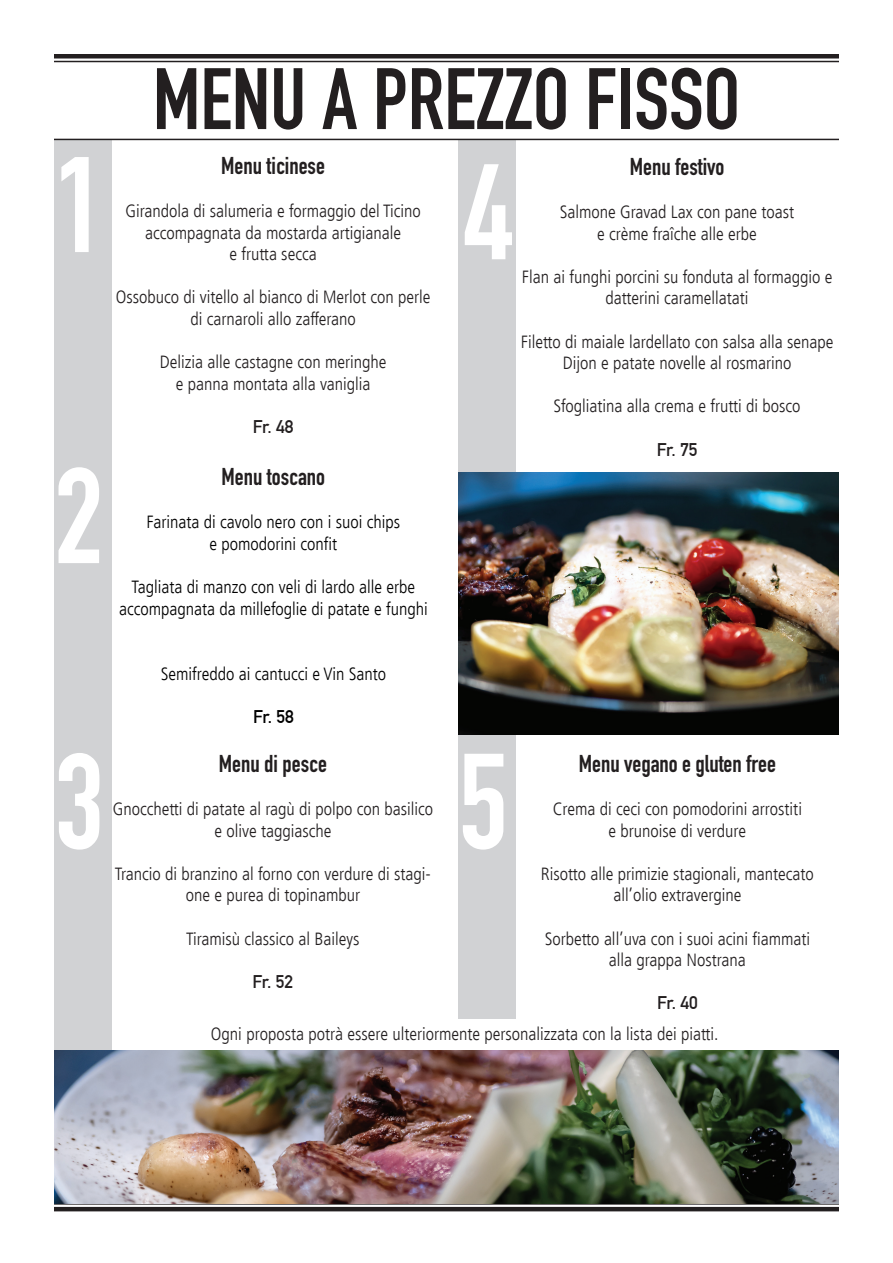
<style>
.page{position:relative;width:893px;height:1263px;background:#fff}
.page>*{position:absolute;margin:0;border:0;box-sizing:border-box;transform-origin:0 0}
.t1{font:700 133.5px "DIN Condensed";color:#fff}
.t2{font:700 85.5px "DIN Condensed";color:#231f20}
.t3{font:700 24px "DIN Condensed";color:#231f20}
.t4{font:300 condensed 18px/21.6px "Frutiger";color:#231f20;text-align:center}
.t5{font:300 condensed 18px/21.6px "Frutiger";color:#000;text-align:center}
.t6{font:700 18px "DIN Alternate";letter-spacing:-.01em;color:#231f20}
.t7{font:700 18px "DIN Alternate";color:#000}
</style>
<div class="page">
<div style="left:458px;top:140px;width:58px;height:878px;background:#d1d2d4"></div>
<div style="left:54px;top:140px;width:58px;height:911px;background:#d1d2d4"></div>
<div style="left:54px;top:54px;width:785px;height:5px;background:#231f20"></div>
<hr style="left:54px;top:61px;width:785px;height:1px;background:#231f20">
<hr style="left:54px;top:139px;width:785px;height:1px;background:#231f20">
<hr style="left:54px;top:1207px;width:785px;height:4px;background:#231f20">
<hr style="left:54px;top:1203px;width:785px;height:2px;background:#231f20">
<img style="left:458px;top:472px;width:381px;height:263px">
<img style="left:54px;top:1051px;width:785px;height:152px">
<h1 class="t1" style="left:54px;top:115px;width:51px">1</h1>
<h1 class="t1" style="left:54px;top:426px;width:51px">2</h1>
<h2 class="t2" style="left:153px;top:42px;width:589px">MENU A PREZZO FISSO</h2>
<h3 class="t3" style="left:221px;top:149px;width:105px">Menu ticinese</h3>
<p class="t4" style="left:125px;top:200px;width:297px">Girandola di salumeria e formaggio del Ticino accompagnata da mostarda artigianale<br>e frutta secca</p>
<p class="t4" style="left:116px;top:286px;width:316px">Ossobuco di vitello al bianco di Merlot con perle di carnaroli allo zafferano</p>
<p class="t4" style="left:160px;top:351px;width:228px">Delizia alle castagne con meringhe e panna montata alla vaniglia</p>
<p class="t6" style="left:253px;top:413px;width:42px">Fr. 48</p>
<h3 class="t3" style="left:630px;top:150px;width:96px">Menu festivo</h3>
<p class="t4" style="left:560px;top:201px;width:236px">Salmone Gravad Lax con pane toast e crème fraîche alle erbe</p>
<p class="t4" style="left:522px;top:266px;width:312px">Flan ai funghi porcini su fonduta al formaggio e datterini caramellatati</p>
<p class="t4" style="left:521px;top:330px;width:314px">Filetto di maiale lardellato con salsa alla senape<br>Dijon e patate novelle al rosmarino</p>
<p class="t4" style="left:554px;top:395px;width:248px">Sfogliatina alla crema e frutti di bosco</p>
<p class="t6" style="left:657px;top:435px;width:42px">Fr. 75</p>
<h1 class="t1" style="left:464px;top:123px;width:51px">4</h1>
<h3 class="t3" style="left:222px;top:461px;width:105px">Menu toscano</h3>
<p class="t5" style="left:147px;top:511px;width:255px">Farinata di cavolo nero con i suoi chips e pomodorini confit</p>
<p class="t5" style="left:119px;top:576px;width:310px">Tagliata di manzo con veli di lardo alle erbe accompagnata da millefoglie di patate e funghi</p>
<p class="t5" style="left:161px;top:662px;width:227px">Semifreddo ai cantucci e Vin Santo</p>
<p class="t7" style="left:253px;top:703px;width:42px">Fr. 58</p>
<h1 class="t1" style="left:54px;top:712px;width:51px">3</h1>
<h3 class="t3" style="left:579px;top:747px;width:199px">Menu vegano e gluten free</h3>
<h1 class="t1" style="left:458px;top:712px;width:51px">5</h1>
<h3 class="t3" style="left:219px;top:747px;width:110px">Menu di pesce</h3>
<p class="t4" style="left:113px;top:798px;width:322px">Gnocchetti di patate al ragù di polpo con basilico e olive taggiasche</p>
<p class="t4" style="left:115px;top:863px;width:317px">Trancio di branzino al forno con verdure di stagi&shy;one e purea di topinambur</p>
<p class="t4" style="left:186px;top:927px;width:175px">Tiramisù classico al Baileys</p>
<p class="t6" style="left:253px;top:968px;width:42px">Fr. 52</p>
<p class="t4" style="left:553px;top:798px;width:251px">Crema di ceci con pomodorini arrostiti e brunoise di verdure</p>
<p class="t4" style="left:541px;top:863px;width:274px">Risotto alle primizie stagionali, mantecato all’olio extravergine</p>
<p class="t4" style="left:545px;top:927px;width:267px">Sorbetto all’uva con i suoi acini fiammati alla grappa Nostrana</p>
<p class="t6" style="left:657px;top:989px;width:42px">Fr. 40</p>
<p class="t4" style="left:211px;top:1022px;width:509px">Ogni proposta potrà essere ulteriormente personalizzata con la lista dei piatti.</p>
</div>
